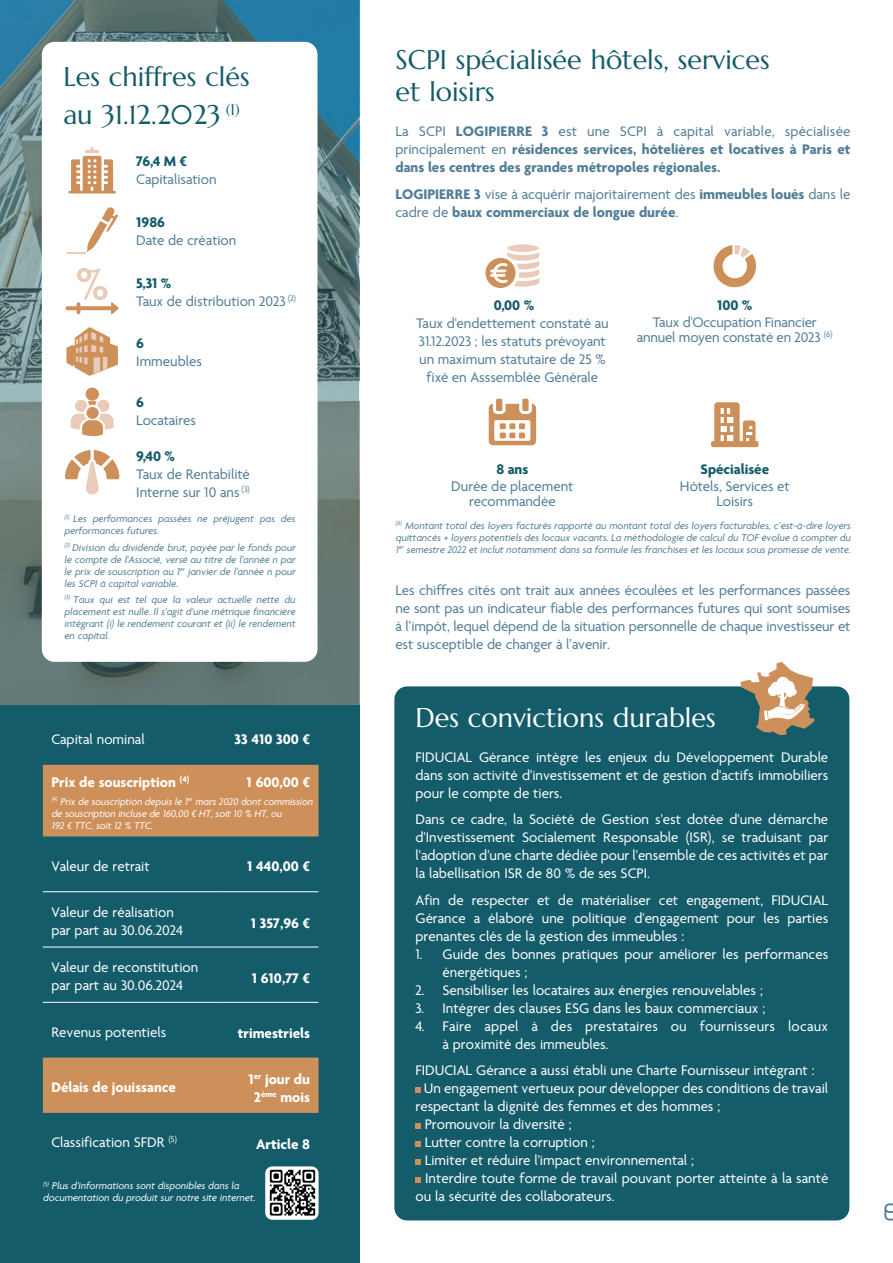
<style>
.page{position:relative;width:893px;height:1263px;background:#fff}
.page>*{position:absolute;margin:0;border:0;box-sizing:border-box;transform-origin:0 0}
.t1{font:27px/32.4px "Marcellus";color:#145c6a}
.t2{font:27px "Marcellus";color:#fff}
.t3{font:15px/18px "Agenda One";color:#fff}
.t4{font:15px/18px "Agenda One";color:#517d98;text-align:center}
.t5{font:700 15px/18px "Agenda One";color:#517d98;text-align:justify}
.t6{font:700 15px/18px "Agenda One";color:#fff;text-align:center}
.t7{font:700 15px "Agenda One";color:#145c6a}
.t8{font:italic 10.5px/12px "Agenda One";color:#517d98;text-align:justify}
.t9{font:italic 10.5px/12px "Agenda One";letter-spacing:-.005em;color:#fff}
.s1{font-weight:400}
</style>
<div class="page">
<svg style="left:0;top:0;width:359px;height:705px;background:#5e7f83"></svg>
<div style="left:0;top:705px;width:359px;height:558px;background:#145c6a"></div>
<div style="left:43px;top:765px;width:276px;height:71px;background:#ce905a"></div>
<div style="left:43px;top:1057px;width:276px;height:56px;background:#ce905a"></div>
<hr style="left:43px;top:891px;width:174px;height:1px;background:#fff">
<hr style="left:217px;top:891px;width:102px;height:1px;background:#fff">
<hr style="left:43px;top:947px;width:174px;height:1px;background:#fff">
<hr style="left:217px;top:947px;width:102px;height:1px;background:#fff">
<hr style="left:43px;top:1002px;width:174px;height:1px;background:#fff">
<hr style="left:217px;top:1002px;width:102px;height:1px;background:#fff">
<svg style="left:884px;top:1203px;width:9px;height:17px"></svg>
<div style="left:42px;top:42px;width:275px;height:620px;background:#fff;border-radius:13px"></div>
<svg style="left:711px;top:402px;width:47px;height:45px"></svg>
<svg style="left:713px;top:245px;width:43px;height:43px"></svg>
<svg style="left:489px;top:404px;width:47px;height:41px"></svg>
<div style="left:496px;top:399px;width:6px;height:12px;background:#ce905a;border-radius:2px"></div>
<div style="left:522px;top:399px;width:7px;height:12px;background:#ce905a;border-radius:2px"></div>
<svg style="left:485px;top:244px;width:54px;height:44px"></svg>
<div style="left:394px;top:686px;width:455px;height:534px;background:#145c6a;border-radius:13px"></div>
<svg style="left:415px;top:1087px;width:6px;height:6px"></svg>
<svg style="left:415px;top:1123px;width:6px;height:6px"></svg>
<svg style="left:415px;top:1141px;width:6px;height:6px"></svg>
<svg style="left:415px;top:1159px;width:6px;height:6px"></svg>
<svg style="left:415px;top:1177px;width:6px;height:6px"></svg>
<svg style="left:740px;top:662px;width:75px;height:73px"></svg>
<svg style="left:66px;top:327px;width:52px;height:49px"></svg>
<svg style="left:65px;top:450px;width:54px;height:45px"></svg>
<svg style="left:68px;top:147px;width:48px;height:47px"></svg>
<svg style="left:71px;top:387px;width:43px;height:49px"></svg>
<svg style="left:66px;top:268px;width:53px;height:46px"></svg>
<svg style="left:87px;top:207px;width:31px;height:45px"></svg>
<hr style="left:66px;top:252px;width:20px;height:2px;background:#e9cbb9">
<div style="left:265px;top:1166px;width:54px;height:54px;background:#fff;border-radius:7px"></div>
<img style="left:269px;top:1170px;width:47px;height:46px">
<p class="t1" style="left:63px;top:58px;width:188px;line-height:37.5px">Les chiffres clés au 31.12.2023 <sup>(1)</sup></p>
<p class="t7" style="left:136px;top:153px;width:52px">76,4 M €</p>
<p class="t4" style="left:136px;top:171px;width:82px">Capitalisation</p>
<p class="t7" style="left:136px;top:214px;width:30px">1986</p>
<p class="t4" style="left:136px;top:232px;width:102px">Date de création</p>
<p class="t7" style="left:136px;top:275px;width:37px">5,31 %</p>
<p class="t4" style="left:136px;top:292px;width:161px">Taux de distribution 2023 <sup>(2)</sup></p>
<p class="t7" style="left:136px;top:335px;width:9px">6</p>
<p class="t4" style="left:136px;top:352px;width:67px">Immeubles</p>
<p class="t7" style="left:136px;top:393px;width:9px">6</p>
<p class="t4" style="left:136px;top:411px;width:61px">Locataires</p>
<p class="t7" style="left:136px;top:448px;width:40px">9,40 %</p>
<p class="t4" style="left:136px;top:465px;width:115px">Taux de Rentabilité</p>
<p class="t4" style="left:136px;top:483px;width:115px">Interne sur 10 ans <sup>(3)</sup></p>
<p class="t8" style="left:64px;top:513px;width:232px"><sup>(1)</sup> Les performances passées ne préjugent pas des performances futures.</p>
<p class="t8" style="left:64px;top:541px;width:232px"><sup>(2)</sup> Division du dividende brut, payée par le fonds pour le compte de l'Associé, versé au titre de l'année n par le prix de souscription au 1<sup>er</sup> janvier de l'année n pour les SCPI à capital variable.</p>
<p class="t8" style="left:64px;top:594px;width:232px"><sup>(3)</sup> Taux qui est tel que la valeur actuelle nette du placement est nulle. Il s'agit d'une métrique financière intégrant (i) le rendement courant et (ii) le rendement en capital.</p>
<p class="t3" style="left:51px;top:730px;width:95px">Capital nominal</p>
<p class="t6" style="left:234px;top:730px;width:77px">33 410 300 €</p>
<p class="t6" style="left:51px;top:774px;width:140px">Prix de souscription <sup>(4)</sup></p>
<p class="t6" style="left:247px;top:774px;width:65px">1 600,00 €</p>
<p class="t9" style="left:51px;top:796px;width:263px"><sup>(4)</sup> Prix de souscription depuis le 1<sup>er</sup> mars 2020 dont commission de souscription incluse de 160,00 € HT, soit 10 % HT, ou<br>192 € TTC, soit 12 % TTC.</p>
<p class="t3" style="left:51px;top:857px;width:100px">Valeur de retrait</p>
<p class="t6" style="left:247px;top:857px;width:64px">1 440,00 €</p>
<p class="t3" style="left:51px;top:903px;width:133px">Valeur de réalisation par part au 30.06.2024</p>
<p class="t6" style="left:251px;top:914px;width:61px">1 357,96 €</p>
<p class="t3" style="left:51px;top:959px;width:149px">Valeur de reconstitution par part au 30.06.2024</p>
<p class="t6" style="left:252px;top:969px;width:60px">1 610,77 €</p>
<p class="t3" style="left:51px;top:1023px;width:116px">Revenus potentiels</p>
<p class="t6" style="left:238px;top:1024px;width:74px">trimestriels</p>
<p class="t6" style="left:51px;top:1078px;width:126px">Délais de jouissance</p>
<p class="t6" style="left:248px;top:1071px;width:63px">1<sup>er</sup> jour du<br>2<sup>ème</sup> mois</p>
<p class="t3" style="left:51px;top:1134px;width:127px">Classification SFDR <sup>(5)</sup></p>
<p class="t6" style="left:256px;top:1135px;width:55px">Article 8</p>
<p class="t9" style="left:43px;top:1180px;width:214px"><sup>(5)</sup> Plus d'informations sont disponibles dans la documentation du produit sur notre site internet.</p>
<p class="t1" style="left:395px;top:43px;width:376px">SCPI spécialisée hôtels, services et loisirs</p>
<p class="t5" style="left:395px;top:122px;width:456px"><span class="s1">La SCPI</span> LOGIPIERRE 3 <span class="s1">est une SCPI à capital variable, spécialisée principalement en</span> résidences services, hôtelières et locatives à Paris et dans les centres des grandes métropoles régionales.</p>
<p class="t5" style="left:395px;top:185px;width:456px">LOGIPIERRE 3 <span class="s1">vise à acquérir majoritairement des</span> immeubles loués <span class="s1">dans le cadre de</span> baux commerciaux de longue durée<span class="s1">.</span></p>
<p class="t7" style="left:494px;top:297px;width:42px">0,00 %</p>
<p class="t4" style="left:416px;top:314px;width:194px">Taux d'endettement constaté au<br>31.12.2023 ; les statuts prévoyant un maximum statutaire de 25 % fixé en Asssemblée Générale</p>
<p class="t7" style="left:717px;top:297px;width:37px">100 %</p>
<p class="t4" style="left:637px;top:315px;width:198px;line-height:15px">Taux d'Occupation Financier annuel moyen constaté en 2023 <sup>(6)</sup></p>
<p class="t7" style="left:496px;top:460px;width:33px">8 ans</p>
<p class="t4" style="left:451px;top:478px;width:124px;line-height:15px">Durée de placement recommandée</p>
<p class="t7" style="left:700px;top:460px;width:70px">Spécialisée</p>
<p class="t4" style="left:680px;top:478px;width:111px;line-height:15px">Hôtels, Services et<br>Loisirs</p>
<p class="t8" style="left:395px;top:519px;width:457px"><sup>(6)</sup> Montant total des loyers facturés rapporté au montant total des loyers facturables, c’est-à-dire loyers quittancés + loyers potentiels des locaux vacants. La méthodologie de calcul du TOF évolue à compter du 1<sup>er</sup> semestre 2022 et inclut notamment dans sa formule les franchises et les locaux sous promesse de vente.</p>
<p class="t4" style="left:395px;top:581px;width:456px;text-align:justify">Les chiffres cités ont trait aux années écoulées et les performances passées ne sont pas un indicateur fiable des performances futures qui sont soumises à l’impôt, lequel dépend de la situation personnelle de chaque investisseur et est susceptible de changer à l’avenir.</p>
<p class="t2" style="left:415px;top:700px;width:302px">Des convictions durables</p>
<p class="t3" style="left:415px;top:748px;width:414px;text-align:justify">FIDUCIAL Gérance intègre les enjeux du Développement Durable dans son activité d'investissement et de gestion d'actifs immobiliers pour le compte de tiers.</p>
<p class="t3" style="left:415px;top:811px;width:414px;text-align:justify">Dans ce cadre, la Société de Gestion s'est dotée d'une démarche d'Investissement Socialement Responsable (ISR), se traduisant par l'adoption d'une charte dédiée pour l'ensemble de ces activités et par la labellisation ISR de 80 % de ses SCPI.</p>
<p class="t3" style="left:415px;top:891px;width:414px;text-align:justify">Afin de respecter et de matérialiser cet engagement, FIDUCIAL Gérance a élaboré une politique d'engagement pour les parties prenantes clés de la gestion des immeubles :</p>
<p class="t3" style="left:442px;top:945px;width:387px;text-indent:-27px">1. Guide des bonnes pratiques pour améliorer les performances énergétiques ;</p>
<p class="t3" style="left:415px;top:981px;width:349px">2. Sensibiliser les locataires aux énergies renouvelables ;</p>
<p class="t3" style="left:415px;top:999px;width:351px">3. Intégrer des clauses ESG dans les baux commerciaux ;</p>
<p class="t3" style="left:442px;top:1017px;width:387px;text-indent:-27px">4. Faire appel à des prestataires ou fournisseurs locaux à proximité des immeubles.</p>
<p class="t3" style="left:415px;top:1062px;width:401px">FIDUCIAL Gérance a aussi établi une Charte Fournisseur intégrant :</p>
<p class="t3" style="left:415px;top:1080px;width:414px;text-indent:8px">Un engagement vertueux pour développer des conditions de travail respectant la dignité des femmes et des hommes ;</p>
<p class="t3" style="left:425px;top:1116px;width:148px">Promouvoir la diversité ;</p>
<p class="t3" style="left:425px;top:1134px;width:171px">Lutter contre la corruption ;</p>
<p class="t3" style="left:425px;top:1152px;width:271px">Limiter et réduire l'impact environnemental ;</p>
<p class="t3" style="left:415px;top:1170px;width:414px;text-indent:10px">Interdire toute forme de travail pouvant porter atteinte à la santé ou la sécurité des collaborateurs.</p>
</div>
